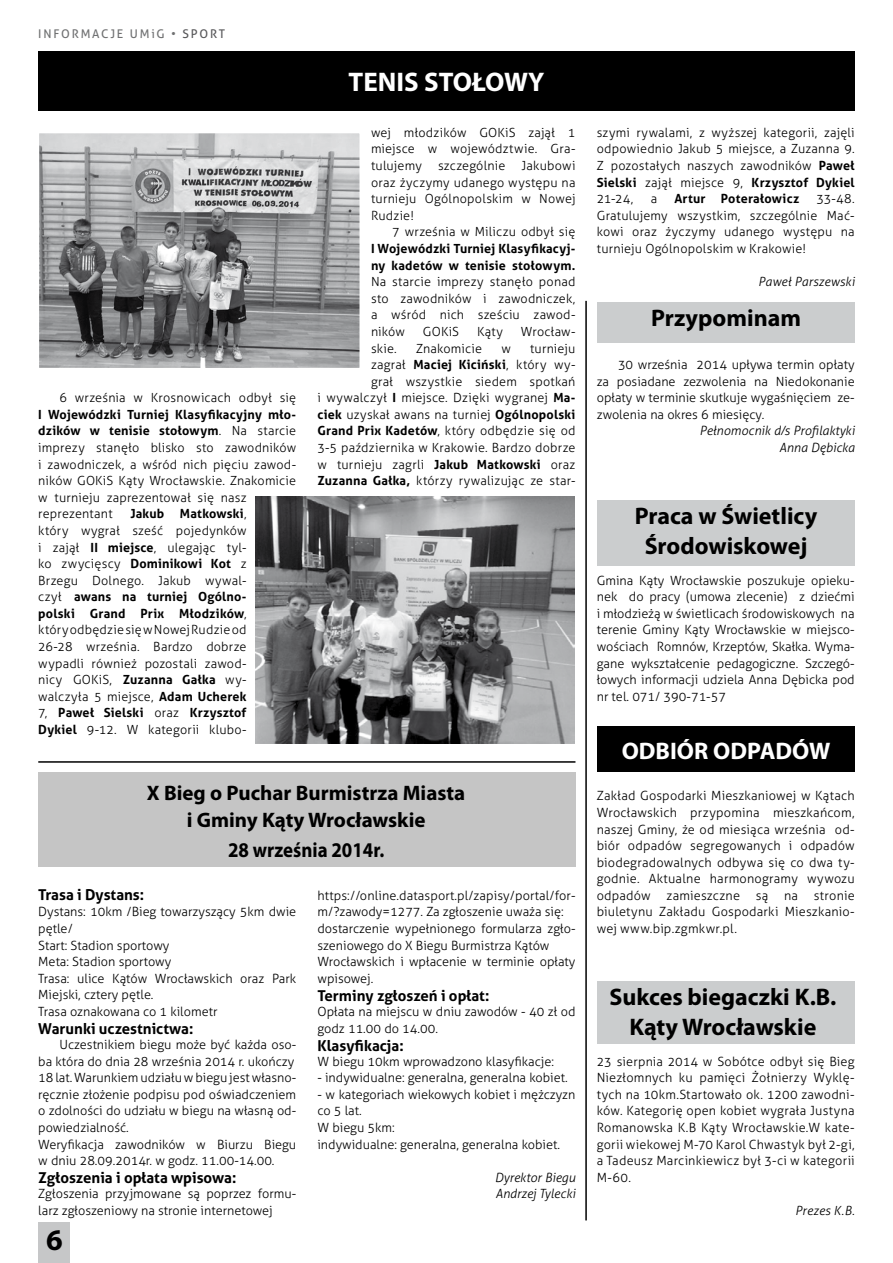
<style>
.page{position:relative;width:893px;height:1263px;background:#fff}
.page>*{position:absolute;margin:0;border:0;box-sizing:border-box;transform-origin:0 0}
.t1{font:700 30px "Myriad Pro";color:#000}
.t2{font:700 27px "Myriad Pro";color:#fff}
.t3{font:700 24px/30px "Myriad Pro";color:#000;text-align:center}
.t4{font:700 24px "Myriad Pro";color:#fff}
.t5{font:700 21px/27px "Myriad Pro";color:#000;text-align:center}
.t6{font:700 21px "Myriad Pro";color:#000;scale:.9 1}
.t7{font:700 15px "Aller";color:#000}
.t8{font:300 12.75px/16.6px "Aller";color:#000}
.t9{font:italic 300 12.75px/16.6px "Aller";color:#000}
.t10{font:300 12.6px/16.6px "Aller";letter-spacing:.015em;color:#000;text-align:justify}
.t11{font:700 12.6px/16.6px "Aller";letter-spacing:.015em;color:#000}
.t12{font:italic 300 12.6px "Aller";letter-spacing:.01em;color:#000}
.t13{font:12px "Aller";letter-spacing:.15em;color:#707172}
.s1{color:#58585a}
.s2{font-weight:700}
.s3{font-size:12.6px}
</style>
<div class="page">
<div style="left:38px;top:1222px;width:32px;height:41px;background:#c6c7c8"></div>
<div style="left:38px;top:772px;width:537px;height:95px;background:#c5c5c5"></div>
<div style="left:38px;top:51px;width:817px;height:60px;background:#000"></div>
<img style="left:40px;top:134px;width:318px;height:233px">
<div style="left:36px;top:130px;width:326px;height:241px;border:3px solid #fff"></div>
<hr style="left:38px;top:761px;width:537px;height:2px;background:#000">
<div style="left:597px;top:726px;width:258px;height:46px;background:#000"></div>
<hr style="left:585px;top:301px;width:2px;height:919px;background:#000">
<div style="left:597px;top:981px;width:258px;height:63px;background:#cbcdce"></div>
<img style="left:255px;top:496px;width:320px;height:247px">
<div style="left:597px;top:500px;width:258px;height:66px;background:#cbcdce"></div>
<div style="left:597px;top:302px;width:258px;height:40px;background:#cbcdce"></div>
<p class="t13" style="left:38px;top:26px;width:188px">INFORMACJE UMiG • <span class="s1">SPORT</span></p>
<p class="t10" style="left:60px;top:389px;width:238px">6 września w Krosnowicach odbył się</p>
<p class="t10" style="left:38px;top:406px;width:259px;text-align:left"><span class="s2">I Wojewódzki Turniej Klasyfikacyjny mło&shy;dzików w tenisie stołowym</span>. Na starcie imprezy stanęło blisko sto zawodników i zawodniczek, a wśród nich pięciu zawod&shy;ników GOKiS Kąty Wrocławskie. Znakomicie w turnieju zaprezentował się nasz reprezentant</p>
<p class="t10" style="left:38px;top:506px;width:210px;text-indent:92px"><span class="s2">Jakub Matkowski</span>, który wygrał sześć pojedynków i zajął <span class="s2">II miejsce</span>, ulegając tyl&shy;ko zwycięscy <span class="s2">Dominikowi Kot</span> z Brzegu Dolnego. Jakub wywal&shy;czył <span class="s2">awans na turniej Ogólno&shy;polski Grand Prix Młodzików</span>, który odbędzie się w Nowej Rudzie od 26-28 września. Bardzo dobrze wypadli również pozostali zawod&shy;nicy GOKiS, <span class="s2">Zuzanna Gałka</span> wy&shy;walczyła 5 miejsce, <span class="s2">Adam Ucherek </span>7, <span class="s2">Paweł Sielski</span> oraz <span class="s2">Krzysztof Dykiel</span> 9-12. W kategorii klubo-</p>
<h2 class="t2" style="left:349px;top:64px;width:197px">TENI S STOŁOWY</h2>
<p class="t10" style="left:371px;top:124px;width:206px">wej młodzików GOKiS zajął 1 miejsce w województwie. Gra&shy;tulujemy</p>
<p class="t10" style="left:371px;top:157px;width:206px;text-indent:151px">Jakubowi oraz życzymy udanego występu na turnieju Ogólnopolskim w Nowej Rudzie!</p>
<p class="t10" style="left:392px;top:224px;width:185px">7 września w Miliczu odbył się</p>
<p class="t11" style="left:371px;top:240px;width:206px">I Wojewódzki Turniej Klasyfikacyj&shy;ny kadetów w tenisie stołowym.</p>
<p class="t10" style="left:371px;top:273px;width:206px">Na starcie imprezy stanęło ponad sto zawodników i zawodniczek, a wśród nich sześciu zawod&shy;ników</p>
<p class="t10" style="left:438px;top:157px;width:69px">szczególnie</p>
<p class="t10" style="left:423px;top:323px;width:38px">GOKiS</p>
<p class="t10" style="left:477px;top:323px;width:27px">Kąty</p>
<p class="t10" style="left:521px;top:323px;width:56px">Wrocław-</p>
<p class="t10" style="left:371px;top:340px;width:27px">skie.</p>
<p class="t10" style="left:416px;top:340px;width:68px">Znakomicie</p>
<p class="t10" style="left:501px;top:340px;width:11px">w</p>
<p class="t10" style="left:317px;top:340px;width:259px;text-align:right">turnieju<br>zagrał <span class="s2">Maciej Kiciński</span>, który wy-<br>grał wszystkie siedem spotkań<br>i wywalczył <span class="s2">I</span> miejsce. Dzięki wygranej <span class="s2">Ma&shy;ciek</span> uzyskał awans na turniej <span class="s2">Ogólnopolski Grand Prix Kadetów</span>, który odbędzie się od 3-5 października w Krakowie. Bardzo dobrze w turnieju zagrli <span class="s2">Jakub Matkowski</span> oraz <span class="s2">Zuzanna Gałka,</span> którzy rywalizując ze star-</p>
<h3 class="t5" style="left:147px;top:779px;width:320px">X Bieg o Puchar Burmistrza Miasta i Gminy Kąty Wrocławskie</h3>
<h3 class="t6" style="left:228px;top:836px;width:175px">28 września 2014r.</h3>
<p class="t7" style="left:38px;top:885px;width:107px">Trasa i Dystans:</p>
<p class="t8" style="left:38px;top:903px;width:259px">Dystans: 10km /Bieg towarzyszący 5km dwie pętle/<br>Start: Stadion sportowy<br>Meta: Stadion sportowy<br>Trasa: ulice Kątów Wrocławskich oraz Park<br>Miejski, cztery pętle.<br>Trasa oznakowana co 1 kilometr</p>
<p class="t7" style="left:38px;top:1019px;width:157px">Warunki uczestnictwa:</p>
<p class="t8" style="left:38px;top:1036px;width:259px;text-indent:21px">Uczestnikiem biegu może być każda oso&shy;ba która do dnia 28 września 2014 r. ukończy 18 lat. Warunkiem udziału w biegu jest własno&shy;ręcznie złożenie podpisu pod oświadczeniem o zdolności do udziału w biegu na własną od&shy;powiedzialność.<br>Weryfikacja zawodników w Biurzu Biegu w dniu 28.09.2014r. w godz. 11.00-14.00.</p>
<p class="t7" style="left:38px;top:1169px;width:200px">Zgłoszenia i opłata wpisowa:</p>
<p class="t8" style="left:38px;top:1185px;width:259px">Zgłoszenia przyjmowane są poprzez formu&shy;larz zgłoszeniowy na stronie internetowej</p>
<h1 class="t1" style="left:46px;top:1220px;width:18px">6</h1>
<p class="t8" style="left:317px;top:887px;width:260px">https://online.datasport.pl/zapisy/portal/for&shy;m/?zawody=1277. Za zgłoszenie uważa się: dostarczenie wypełnionego formularza zgło&shy;szeniowego do X Biegu Burmistrza Kątów Wrocławskich i wpłacenie w terminie opłaty wpisowej.</p>
<p class="t7" style="left:317px;top:986px;width:173px">Terminy zgłoszeń i opłat:</p>
<p class="t8" style="left:317px;top:1003px;width:259px">Opłata na miejscu w dniu zawodów - 40 zł od godz 11.00 do 14.00.</p>
<p class="t7" style="left:317px;top:1036px;width:88px">Klasyfikacja:</p>
<p class="t8" style="left:317px;top:1053px;width:238px">W biegu 10km wprowadzono klasyfikacje:</p>
<p class="t8" style="left:317px;top:1069px;width:252px">- indywidualne: generalna, generalna kobiet.</p>
<p class="t8" style="left:317px;top:1086px;width:259px">- w kategoriach wiekowych kobiet i mężczyzn co 5 lat.<br>W biegu 5km:<br>indywidualne: generalna, generalna kobiet.</p>
<p class="t9" style="left:495px;top:1169px;width:82px">Dyrektor Biegu<br>Andrzej Tylecki</p>
<p class="t10" style="left:597px;top:124px;width:259px">szymi rywalami, z wyższej kategorii, zajęli odpowiednio Jakub 5 miejsce, a Zuzanna 9.<br>Z pozostałych naszych zawodników <span class="s2">Paweł Sielski</span> zajął miejsce 9, <span class="s2">Krzysztof Dykiel </span>21-24,</p>
<p class="t10" style="left:651px;top:190px;width:8px">a</p>
<p class="t11" style="left:674px;top:190px;width:126px">Artur Poterałowicz</p>
<p class="t10" style="left:597px;top:190px;width:259px;text-indent:220px">33-48.<br>Gratulujemy wszystkim, szczególnie Mać&shy;kowi oraz życzymy udanego występu na turnieju Ogólnopolskim w Krakowie!</p>
<p class="t12" style="left:758px;top:274px;width:98px">Paweł Parszewski</p>
<h3 class="t3" style="left:651px;top:302px;width:151px">Przypominam</h3>
<p class="t8" style="left:597px;top:356px;width:259px;text-align:justify;text-indent:21px">30 września 2014 upływa termin opłaty za posiadane zezwolenia na Niedokonanie opłaty w terminie skutkuje wygaśnięciem ze&shy;zwolenia na okres 6 miesięcy.</p>
<p class="t9" style="left:699px;top:423px;width:157px;text-align:right">Pełnomocnik d/s Profilaktyki<br>Anna Dębicka</p>
<h3 class="t3" style="left:635px;top:500px;width:184px">Praca w Świetlicy<br>Środowiskowej</h3>
<p class="t8" style="left:597px;top:572px;width:259px;text-align:justify">Gmina Kąty Wrocławskie poszukuje opieku&shy;nek do pracy (umowa zlecenie) z dziećmi i młodzieżą w świetlicach środowiskowych na terenie Gminy Kąty Wrocławskie w miejsco&shy;wościach Romnów, Krzeptów, Skałka. Wyma&shy;gane wykształcenie pedagogiczne. Szczegó&shy;łowych informacji udziela Anna Dębicka pod nr tel. 071/ 390-71-57</p>
<h3 class="t4" style="left:622px;top:735px;width:16px">ODBIÓ</h3>
<h3 class="t4" style="left:694px;top:735px;width:36px">R ODPADÓ</h3>
<h3 class="t4" style="left:809px;top:735px;width:23px">W</h3>
<p class="t8" style="left:597px;top:787px;width:259px;text-align:justify">Zakład Gospodarki Mieszkaniowej w Kątach Wrocławskich przypomina mieszkańcom, naszej Gminy, że od miesiąca września od&shy;biór odpadów segregowanych i odpadów biodegradowalnych odbywa się co dwa ty&shy;godnie. Aktualne harmonogramy wywozu odpadów zamieszczne są na stronie biuletynu Zakładu Gospodarki Mieszkanio&shy;wej www.bip.zgmkwr.pl.</p>
<h3 class="t3" style="left:609px;top:981px;width:228px">Sukces biegaczki K.B.<br>Kąty Wrocławskie</h3>
<p class="t8" style="left:597px;top:1053px;width:259px;text-align:justify"><span class="s3">23 sierpnia 2</span>014 w Sobótce odbył się Bieg Niezłomnych ku pamięci Żołnierzy Wyklę&shy;tych na 10km.Startowało ok. 1200 zawodni&shy;ków. Kategorię open kobiet wygrała Justyna Romanowska K.B Kąty Wrocławskie.W kate&shy;gorii wiekowej M-70 Karol Chwastyk był 2-gi, a Tadeusz Marcinkiewicz był 3-ci w kategorii M-60.</p>
<p class="t12" style="left:795px;top:1203px;width:61px">Prezes K.B.</p>
</div>
